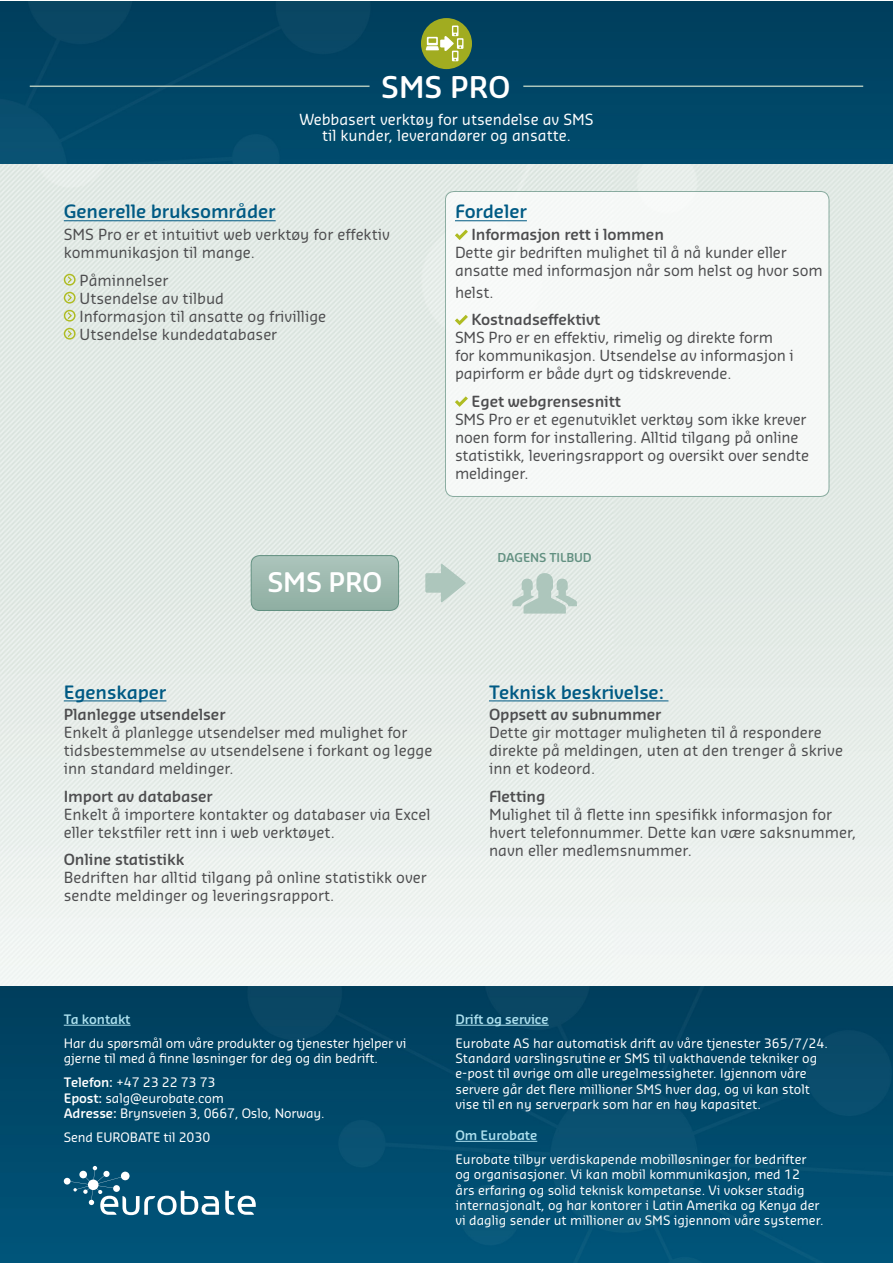
<style>
.page{position:relative;width:893px;height:1263px;background:#fff}
.page>*{position:absolute;margin:0;border:0;box-sizing:border-box;transform-origin:0 0}
.t1{font:600 29.25px "Sansa Soft Std";color:#fff}
.t2{font:600 26.4px "Sansa Soft Std";letter-spacing:-.01em;color:#fff}
.t3{font:600 18px "Sansa Soft Std";letter-spacing:-.01em;color:#005a84}
.t4{font:15px/18px "Sansa Soft Std";color:#4d4d4f}
.t5{font:600 15px "Sansa Soft Std";letter-spacing:-.01em;color:#4d4d4f}
.t6{font:15px/16.5px "Sansa Soft Std";color:#fff;text-align:center}
.t7{font:12.75px/15.3px "Sansa Soft Std";color:#fff}
.t8{font:600 12.75px "Sansa Soft Std";letter-spacing:-.01em;color:#ade0ee}
.t9{font:600 12px "Sansa Soft Std";letter-spacing:-.01em;color:#629081}
.s1{font-weight:600}
</style>
<div class="page">
<img style="left:0;top:164px;width:892px;height:822px">
<img style="left:0;top:986px;width:892px;height:277px">
<img style="left:0;top:1px;width:892px;height:163px">
<hr style="left:64px;top:1025px;width:67px;height:1px;background:#ade0ee">
<hr style="left:455px;top:1025px;width:94px;height:1px;background:#ade0ee">
<hr style="left:455px;top:1141px;width:82px;height:1px;background:#ade0ee">
<svg style="left:225px;top:1191px;width:31px;height:24px"></svg>
<svg style="left:64px;top:1166px;width:155px;height:49px;background:#2d6d8b"></svg>
<hr style="left:64px;top:220px;width:212px;height:1px;background:#005a84">
<svg style="left:64px;top:274px;width:12px;height:12px"></svg>
<svg style="left:64px;top:292px;width:12px;height:12px"></svg>
<svg style="left:64px;top:310px;width:12px;height:12px"></svg>
<svg style="left:64px;top:328px;width:12px;height:12px"></svg>
<hr style="left:30px;top:86px;width:340px;height:1px;background:#adc6bc">
<div style="left:421px;top:18px;width:51px;height:51px;background:#a1ac20;border-radius:50%"></div>
<svg style="left:426px;top:26px;width:37px;height:35px"></svg>
<hr style="left:64px;top:701px;width:102px;height:1px;background:#005a84">
<hr style="left:523px;top:86px;width:340px;height:1px;background:#adc6bc">
<hr style="left:489px;top:701px;width:179px;height:1px;background:#005a84">
<svg style="left:251px;top:556px;width:148px;height:54px;background:#9db9ae"></svg>
<div style="left:251px;top:555px;width:148px;height:56px;border:1px solid #629081;border-radius:9px"></div>
<svg style="left:425px;top:564px;width:41px;height:38px;background:#c6d7cf"></svg>
<svg style="left:512px;top:573px;width:65px;height:41px;background:#c4d6ce"></svg>
<div style="left:445px;top:191px;width:384px;height:305px;background:#f5f8f7;border-radius:9px"></div>
<div style="left:445px;top:191px;width:384px;height:306px;border:1px solid #629081;border-radius:9px"></div>
<hr style="left:455px;top:220px;width:72px;height:1px;background:#005a84">
<svg style="left:455px;top:230px;width:13px;height:10px"></svg>
<svg style="left:455px;top:315px;width:13px;height:10px"></svg>
<svg style="left:455px;top:396px;width:13px;height:11px"></svg>
<h1 class="t1" style="left:381px;top:68px;width:131px">SMS PRO</h1>
<p class="t6" style="left:299px;top:110px;width:296px">Webbasert verktøy for utsendelse av SMS til kunder, leverandører og ansatte.</p>
<p class="t3" style="left:64px;top:200px;width:213px">Generelle bruksområder</p>
<p class="t4" style="left:64px;top:225px;width:328px">SMS Pro er et intuitivt web verktøy for effektiv kommunikasjon til mange.</p>
<p class="t4" style="left:80px;top:270px;width:248px">Påminnelser<br>Utsendelse av tilbud<br>Informasjon til ansatte og frivillige<br>Utsendelse kundedatabaser</p>
<h2 class="t2" style="left:267px;top:564px;width:116px">SMS PRO</h2>
<p class="t3" style="left:455px;top:200px;width:73px">Fordeler</p>
<p class="t5" style="left:471px;top:224px;width:194px">Informasjon rett i lommen</p>
<p class="t4" style="left:455px;top:243px;width:369px">Dette gir bedriften mulighet til å nå kunder eller ansatte med informasjon når som helst og hvor som</p>
<p class="t4" style="left:455px;top:282px;width:40px">helst.</p>
<p class="t5" style="left:471px;top:310px;width:130px">Kostnadseffektivt</p>
<p class="t4" style="left:455px;top:328px;width:340px">SMS Pro er en effektiv, rimelig og direkte form for kommunikasjon. Utsendelse av informasjon i papirform er både dyrt og tidskrevende.</p>
<p class="t5" style="left:471px;top:391px;width:151px">Eget webgrensesnitt</p>
<p class="t4" style="left:455px;top:409px;width:355px">SMS Pro er et egenutviklet verktøy som ikke krever noen form for installering. Alltid tilgang på online statistikk, leveringsrapport og oversikt over sendte meldinger.</p>
<p class="t9" style="left:498px;top:550px;width:96px">DAGENS TILBUD</p>
<p class="t3" style="left:64px;top:680px;width:104px">Egenskaper</p>
<p class="t5" style="left:64px;top:705px;width:163px">Planlegge utsendelser</p>
<p class="t4" style="left:64px;top:723px;width:370px">Enkelt å planlegge utsendelser med mulighet for tidsbestemmelse av utsendelsene i forkant og legge inn standard meldinger.</p>
<p class="t5" style="left:64px;top:786px;width:151px">Import av databaser</p>
<p class="t4" style="left:64px;top:804px;width:368px">Enkelt å importere kontakter og databaser via Excel eller tekstfiler rett inn i web verktøyet.</p>
<p class="t5" style="left:64px;top:850px;width:122px">Online statistikk</p>
<p class="t4" style="left:64px;top:868px;width:365px">Bedriften har alltid tilgang på online statistikk over sendte meldinger og leveringsrapport.</p>
<p class="t3" style="left:489px;top:680px;width:177px">Teknisk beskrivelse:</p>
<p class="t5" style="left:489px;top:705px;width:174px">Oppsett av subnummer</p>
<p class="t4" style="left:489px;top:723px;width:355px">Dette gir mottager muligheten til å respondere direkte på meldingen, uten at den trenger å skrive inn et kodeord.</p>
<p class="t5" style="left:489px;top:786px;width:58px">Fletting</p>
<p class="t4" style="left:489px;top:804px;width:369px">Mulighet til å flette inn spesifikk informasjon for hvert telefonnummer. Dette kan være saksnummer, navn eller medlemsnummer.</p>
<p class="t8" style="left:64px;top:1010px;width:68px">Ta kontakt</p>
<p class="t7" style="left:64px;top:1035px;width:344px">Har du spørsmål om våre produkter og tjenester hjelper vi gjerne til med å finne løsninger for deg og din bedrift.</p>
<p class="t7" style="left:64px;top:1074px;width:262px"><span class="s1">Telefon:</span> +47 23 22 73 73<br><span class="s1">Epost:</span> salg@eurobate.com<br><span class="s1">Adresse:</span> Brynsveien 3, 0667, Oslo, Norway.</p>
<p class="t7" style="left:64px;top:1129px;width:148px">Send EUROBATE til 2030</p>
<p class="t8" style="left:455px;top:1010px;width:95px">Drift og service</p>
<p class="t7" style="left:455px;top:1035px;width:374px">Eurobate AS har automatisk drift av våre tjenester 365/7/24.<br>Standard varslingsrutine er SMS til vakthavende tekniker og e-post til øvrige om alle uregelmessigheter. Igjennom våre servere går det flere millioner SMS hver dag, og vi kan stolt vise til en ny serverpark som har en høy kapasitet.</p>
<p class="t8" style="left:455px;top:1126px;width:83px">Om Eurobate</p>
<p class="t7" style="left:455px;top:1151px;width:370px">Eurobate tilbyr verdiskapende mobilløsninger for bedrifter og organisasjoner. Vi kan mobil kommunikasjon, med 12<br>års erfaring og solid teknisk kompetanse. Vi vokser stadig internasjonalt, og har kontorer i Latin Amerika og Kenya der vi daglig sender ut millioner av SMS igjennom våre systemer.</p>
</div>
